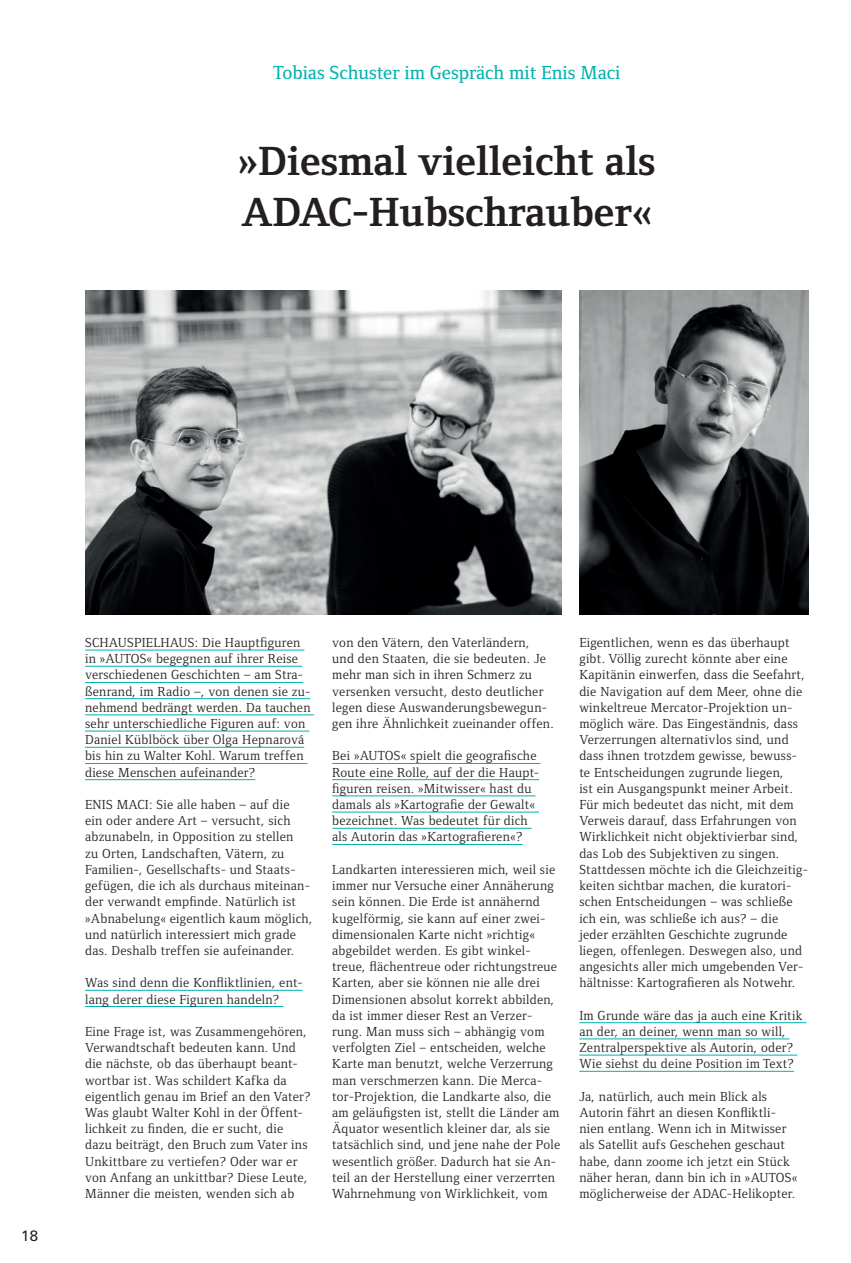
<style>
.page{position:relative;width:851px;height:1263px;background:#fff}
.page>*{position:absolute;margin:0;border:0;box-sizing:border-box;transform-origin:0 0}
.t1{font:700 42px/50.4px "Foundry Form Serif";color:#231f20}
.t2{font:500 19.5px "Foundry Form Serif";color:#00b2ae}
.t3{font:15px "Univers LT Std";color:#231f20}
.t4{font:13.5px/16.2px "Foundry Form Serif";letter-spacing:.02em;color:#231f20}
</style>
<div class="page">
<hr style="left:85px;top:650px;width:219px;height:1px;background:#00b2ae">
<hr style="left:85px;top:666px;width:217px;height:1px;background:#00b2ae">
<hr style="left:85px;top:682px;width:218px;height:1px;background:#00b2ae">
<hr style="left:85px;top:698px;width:225px;height:1px;background:#00b2ae">
<hr style="left:85px;top:714px;width:229px;height:1px;background:#00b2ae">
<hr style="left:85px;top:731px;width:224px;height:1px;background:#00b2ae">
<hr style="left:85px;top:747px;width:219px;height:1px;background:#00b2ae">
<hr style="left:85px;top:763px;width:222px;height:1px;background:#00b2ae">
<hr style="left:85px;top:779px;width:170px;height:1px;background:#00b2ae">
<hr style="left:85px;top:990px;width:217px;height:1px;background:#00b2ae">
<hr style="left:85px;top:1006px;width:198px;height:1px;background:#00b2ae">
<hr style="left:332px;top:763px;width:208px;height:1px;background:#00b2ae">
<hr style="left:332px;top:779px;width:207px;height:1px;background:#00b2ae">
<hr style="left:332px;top:795px;width:203px;height:1px;background:#00b2ae">
<hr style="left:332px;top:812px;width:207px;height:1px;background:#00b2ae">
<hr style="left:332px;top:828px;width:199px;height:1px;background:#00b2ae">
<hr style="left:332px;top:844px;width:190px;height:1px;background:#00b2ae">
<hr style="left:579px;top:1022px;width:227px;height:1px;background:#00b2ae">
<hr style="left:579px;top:1038px;width:210px;height:1px;background:#00b2ae">
<hr style="left:579px;top:1055px;width:218px;height:1px;background:#00b2ae">
<hr style="left:579px;top:1071px;width:215px;height:1px;background:#00b2ae">
<img style="left:85px;top:291px;width:476px;height:324px">
<img style="left:579px;top:291px;width:229px;height:324px">
<h2 class="t2" style="left:273px;top:62px;width:348px">Tobias Schuster im Gespräch mit Enis Maci</h2>
<h1 class="t1" style="left:238px;top:136px;width:419px">»Diesmal vielleicht als<br>ADAC-Hubschrauber«</h1>
<p class="t3" style="left:21px;top:1227px;width:18px">18</p>
<p class="t4" style="left:85px;top:634px;width:227px">SCHAUSPIELHAUS: Die Hauptfiguren in »AUTOS« begegnen auf ihrer Reise verschiedenen Geschichten – am Stra&shy;ßenrand, im Radio –, von denen sie zu&shy;nehmend bedrängt werden. Da tauchen sehr unterschiedliche Figuren auf: von Daniel Küblböck über Olga Hepnarová bis hin zu Walter Kohl. Warum treffen diese Menschen aufeinander?</p>
<p class="t4" style="left:85px;top:796px;width:229px">ENIS MACI: Sie alle haben – auf die<br>ein oder andere Art – versucht, sich abzunabeln, in Opposition zu stellen<br>zu Orten, Landschaften, Vätern, zu Familien-, Gesellschafts- und Staats&shy;gefügen, die ich als durchaus miteinan&shy;der verwandt empfinde. Natürlich ist »Abnabelung« eigentlich kaum möglich, und natürlich interessiert mich grade das. Deshalb treffen sie aufeinander.</p>
<p class="t4" style="left:85px;top:975px;width:219px">Was sind denn die Konfliktlinien, ent&shy;lang derer diese Figuren handeln?</p>
<p class="t4" style="left:85px;top:1023px;width:227px">Eine Frage ist, was Zusammengehören, Verwandtschaft bedeuten kann. Und die nächste, ob das überhaupt beant&shy;wortbar ist. Was schildert Kafka da eigentlich genau im Brief an den Vater?<br>Was glaubt Walter Kohl in der Öffent&shy;lichkeit zu finden, die er sucht, die dazu beiträgt, den Bruch zum Vater ins Unkittbare zu vertiefen? Oder war er von Anfang an unkittbar? Diese Leute, Männer die meisten, wenden sich ab</p>
<p class="t4" style="left:332px;top:634px;width:223px">von den Vätern, den Vaterländern, und den Staaten, die sie bedeuten. Je mehr man sich in ihren Schmerz zu versenken versucht, desto deutlicher legen diese Auswanderungsbewegun&shy;gen ihre Ähnlichkeit zueinander offen.</p>
<p class="t4" style="left:332px;top:748px;width:208px">Bei »AUTOS« spielt die geografische Route eine Rolle, auf der die Haupt&shy;figuren reisen. »Mitwisser« hast du damals als »Kartografie der Gewalt« bezeichnet. Was bedeutet für dich als Autorin das »Kartografieren«?</p>
<p class="t4" style="left:332px;top:861px;width:229px">Landkarten interessieren mich, weil sie immer nur Versuche einer Annäherung sein können. Die Erde ist annähernd kugelförmig, sie kann auf einer zwei&shy;dimensionalen Karte nicht »richtig« abgebildet werden. Es gibt winkel&shy;treue, flächentreue oder richtungstreue Karten, aber sie können nie alle drei Dimensionen absolut korrekt abbilden, da ist immer dieser Rest an Verzer&shy;rung. Man muss sich – abhängig vom verfolgten Ziel – entscheiden, welche Karte man benutzt, welche Verzerrung man verschmerzen kann. Die Merca&shy;tor-Projektion, die Landkarte also, die am geläufigsten ist, stellt die Länder am Äquator wesentlich kleiner dar, als sie tatsächlich sind, und jene nahe der Pole wesentlich größer. Dadurch hat sie An&shy;teil an der Herstellung einer verzerrten Wahrnehmung von Wirklichkeit, vom</p>
<p class="t4" style="left:579px;top:634px;width:230px">Eigentlichen, wenn es das überhaupt gibt. Völlig zurecht könnte aber eine Kapitänin einwerfen, dass die Seefahrt, die Navigation auf dem Meer, ohne die winkeltreue Mercator-Projektion un&shy;möglich wäre. Das Eingeständnis, dass Verzerrungen alternativlos sind, und dass ihnen trotzdem gewisse, bewuss&shy;te Entscheidungen zugrunde liegen,<br>ist ein Ausgangspunkt meiner Arbeit.<br>Für mich bedeutet das nicht, mit dem Verweis darauf, dass Erfahrungen von Wirklichkeit nicht objektivierbar sind, das Lob des Subjektiven zu singen.<br>Stattdessen möchte ich die Gleichzeitig&shy;keiten sichtbar machen, die kuratori&shy;schen Entscheidungen – was schließe ich ein, was schließe ich aus? – die jeder erzählten Geschichte zugrunde liegen, offenlegen. Deswegen also, und angesichts aller mich umgebenden Ver&shy;hältnisse: Kartografieren als Notwehr.</p>
<p class="t4" style="left:579px;top:1007px;width:225px">Im Grunde wäre das ja auch eine Kritik an der, an deiner, wenn man so will, Zentralperspektive als Autorin, oder?<br>Wie siehst du deine Position im Text?</p>
<p class="t4" style="left:579px;top:1088px;width:219px">Ja, natürlich, auch mein Blick als Autorin fährt an diesen Konfliktli&shy;nien entlang. Wenn ich in Mitwisser als Satellit aufs Geschehen geschaut habe, dann zoome ich jetzt ein Stück näher heran, dann bin ich in »AUTOS« möglicherweise der ADAC-Helikopter.</p>
</div>
